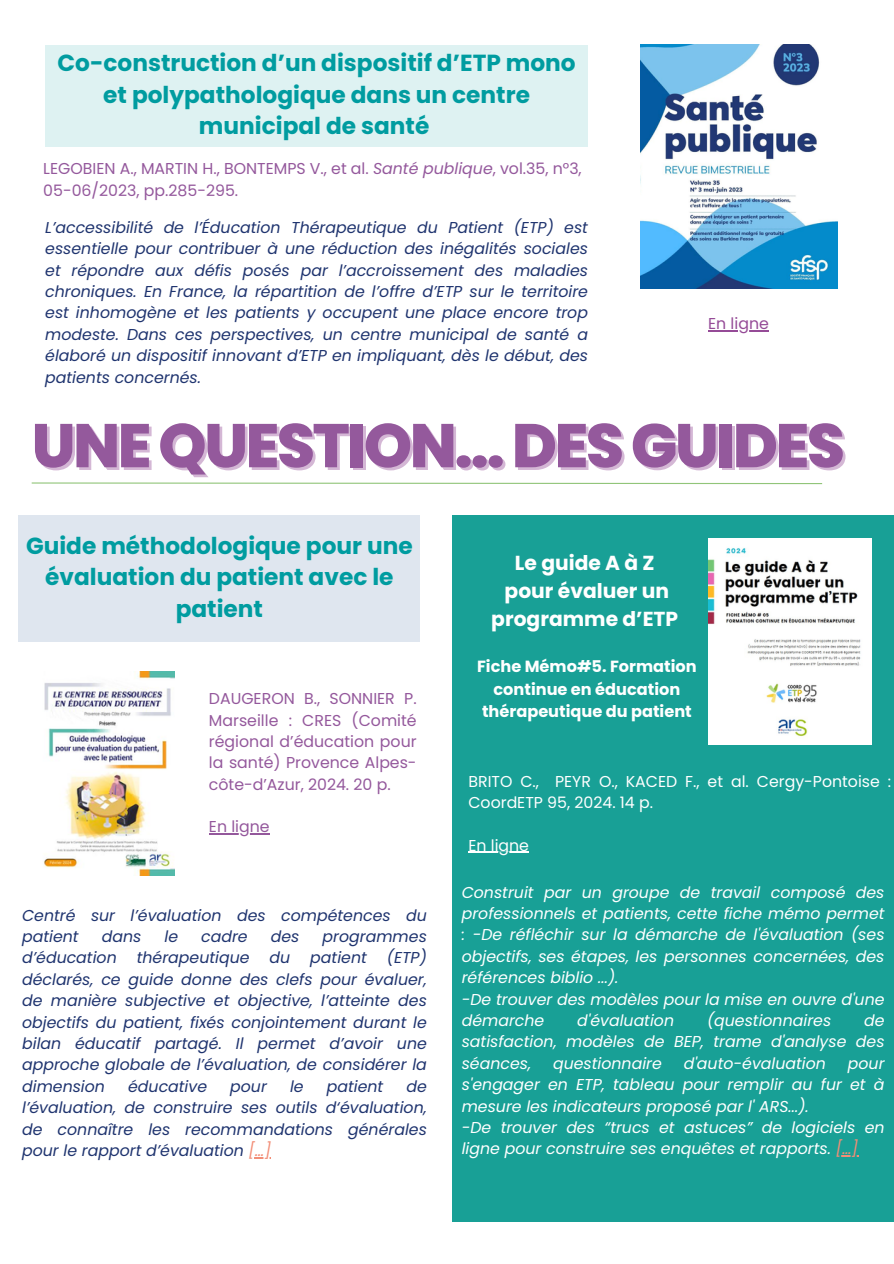
<style>
.page{position:relative;width:894px;height:1264px;background:#fff}
.page>*{position:absolute;margin:0;border:0;box-sizing:border-box;transform-origin:0 0}
.t1{font:800 61.5px "Poppins";letter-spacing:-.04em;color:#94599c}
.t2{font:700 23.25px/31.5px "Poppins";color:#009ca0;text-align:center}
.t3{font:700 20.25px/28.2px "Poppins";color:#fff;text-align:center}
.t4{font:700 16.5px "Poppins";color:#fff}
.t5{font:700 16.2px/22.5px "Poppins";color:#fff;text-align:center}
.t6{font:italic 15.75px/21.3px "Poppins";color:#1f346f;text-align:justify}
.t7{font:italic 15.75px/21.3px "Poppins";color:#fff}
.t8{font:15.75px/21.3px "Poppins";color:#94589c}
.t9{font:15.75px/21.3px "Poppins";color:#fff}
.t10{font:15.75px "Poppins";color:#954b97}
.s1{font-style:italic}
.s2{color:#f28e77}
</style>
<div class="page">
<svg style="left:31px;top:482px;width:792px;height:2px;background:#c1deb4"></svg>
<svg style="left:473px;top:1221px;width:25px;height:1px"></svg>
<div style="left:45px;top:45px;width:543px;height:101px;background:#def2f2"></div>
<div style="left:18px;top:515px;width:402px;height:126px;background:#dfe6ef"></div>
<div style="left:452px;top:515px;width:441px;height:706px;background:#18a096"></div>
<img style="left:708px;top:539px;width:163px;height:205px">
<img style="left:44px;top:671px;width:130px;height:204px">
<img style="left:640px;top:45px;width:197px;height:243px">
<hr style="left:468px;top:851px;width:61px;height:2px;background:#fff">
<svg style="left:841px;top:1155px;width:17px;height:1px"></svg>
<hr style="left:209px;top:833px;width:60px;height:1px;background:#94589c">
<hr style="left:248px;top:1156px;width:23px;height:2px;background:#f28e77">
<hr style="left:708px;top:330px;width:60px;height:1px;background:#954b97">
<h2 class="t2" style="left:57px;top:47px;width:519px">Co-construction d’un dispositif d’ETP mono et polypathologique dans un centre municipal de santé</h2>
<p class="t8" style="left:43px;top:158px;width:540px">LEGOBIEN A., MARTIN H., BONTEMPS V., et al. <span class="s1">Santé publique</span>, vol.35, n°3,<br>05-06/2023, pp.285-295.</p>
<p class="t6" style="left:45px;top:217px;width:544px">L’accessibilité de l’Éducation Thérapeutique du Patient (ETP) est essentielle pour contribuer à une réduction des inégalités sociales et répondre aux défis posés par l’accroissement des maladies chroniques. En France, la répartition de l’offre d’ETP sur le territoire est inhomogène et les patients y occupent une place encore trop modeste. Dans ces perspectives, un centre municipal de santé a élaboré un dispositif innovant d’ETP en impliquant, dès le début, des patients concernés.</p>
<h1 class="t1" style="left:32px;top:402px;width:814px">UNEQUESTION...DESGUIDES</h1>
<p class="t10" style="left:708px;top:312px;width:62px">En ligne</p>
<h2 class="t2" style="left:26px;top:530px;width:388px">Guide méthodologique pour une évaluation du patient avec le patient</h2>
<p class="t8" style="left:209px;top:688px;width:209px;text-align:justify">DAUGERON B., SONNIER P.<br>Marseille : CRES (Comité régional d’éducation pour la santé) Provence Alpes&shy;côte-d’Azur, 2024. 20 p.</p>
<p class="t8" style="left:209px;top:816px;width:62px">En ligne</p>
<p class="t6" style="left:22px;top:904px;width:406px">Centré sur l’évaluation des compétences du patient</p>
<p class="t6" style="left:102px;top:925px;width:41px">dans</p>
<p class="t6" style="left:164px;top:925px;width:15px">le</p>
<p class="t6" style="left:201px;top:925px;width:48px">cadre</p>
<p class="t6" style="left:271px;top:925px;width:30px">des</p>
<p class="t6" style="left:322px;top:925px;width:106px">programmes</p>
<p class="t6" style="left:22px;top:947px;width:96px">d’éducation</p>
<p class="t6" style="left:137px;top:947px;width:114px">thérapeutique</p>
<p class="t6" style="left:269px;top:947px;width:22px">du</p>
<p class="t6" style="left:310px;top:947px;width:58px">patient</p>
<p class="t6" style="left:22px;top:947px;width:406px;text-indent:364px">(ETP) déclarés, ce guide donne des clefs pour évaluer, de manière subjective et objective, l’atteinte des objectifs du patient, fixés conjointement durant le bilan éducatif partagé. Il permet d’avoir une approche globale de l’évaluation, de considérer la dimension</p>
<p class="t6" style="left:128px;top:1075px;width:80px">éducative</p>
<p class="t6" style="left:230px;top:1075px;width:38px">pour</p>
<p class="t6" style="left:290px;top:1075px;width:15px">le</p>
<p class="t6" style="left:327px;top:1075px;width:58px">patient</p>
<p class="t6" style="left:22px;top:1075px;width:406px;text-indent:384px">de l’évaluation, de construire ses outils d‘évaluation, de connaître les recommandations générales pour le rapport d’évaluation <span class="s2">[…]</span></p>
<p class="t3" style="left:491px;top:548px;width:188px">Le guide A à Z pour évaluer un programme d’ETP</p>
<p class="t5" style="left:477px;top:655px;width:221px">Fiche Mémo#5. Formation continue en éducation thérapeutique du patient</p>
<p class="t4" style="left:560px;top:582px;width:216px">Localisation : IREPS 22, 35</p>
<p class="t9" style="left:468px;top:770px;width:424px">BRITO C., PEYR O., KACED F., et al. Cergy-Pontoise :<br>CoordETP 95, 2024. 14 p.</p>
<p class="t9" style="left:468px;top:834px;width:62px">En ligne</p>
<p class="t7" style="left:461px;top:881px;width:424px">Construit par un groupe de travail composé des professionnels et patients, cette fiche mémo permet : -De réfléchir sur la démarche de l'évaluation (ses objectifs, ses étapes, les personnes concernées, des références biblio ...).<br>-De trouver des modèles pour la mise en ouvre d'une démarche</p>
<p class="t7" style="left:577px;top:1009px;width:98px">d'évaluation</p>
<p class="t7" style="left:706px;top:1009px;width:126px">(questionnaires</p>
<p class="t7" style="left:461px;top:1009px;width:424px;text-align:justify;text-indent:402px">de satisfaction, modèles de BEP, trame d'analyse des séances,</p>
<p class="t7" style="left:553px;top:1052px;width:110px">questionnaire</p>
<p class="t7" style="left:683px;top:1052px;width:143px">d'auto-évaluation</p>
<p class="t7" style="left:461px;top:1052px;width:424px;text-indent:386px">pour s'engager en ETP, tableau pour remplir au fur et à mesure les indicateurs proposé par l' ARS...).<br>-De trouver des “trucs et astuces” de logiciels en ligne pour construire ses enquêtes et rapports. <span class="s2">[…]</span></p>
</div>
